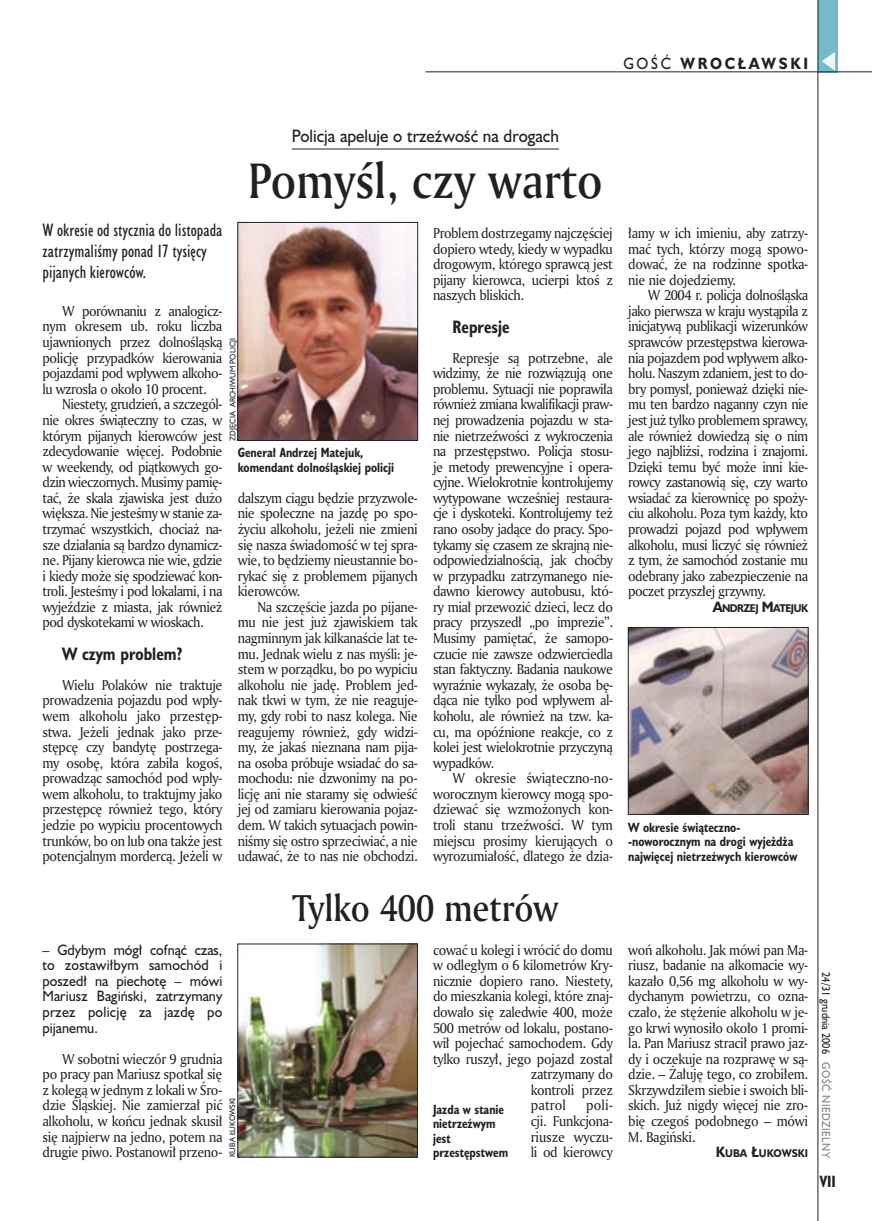
<style>
.page{position:relative;width:872px;height:1221px;background:#fff}
.page>*{position:absolute;margin:0;border:0;box-sizing:border-box;transform-origin:0 0}
._05a_tytyl_AmMd_32_pt{font:48px "Amerigo Md PL";color:#212125;scale:.9 1}
._05-9_tytyl_AmMd_24_pt{font:36px "Amerigo Md PL";color:#212125;scale:.9 1}
._06-4_lead_lokal_HuCn_11_pt{font:16.5px/21px "Humanst 521 Cn PL";color:#212125}
._04-3_nadtytul_lokal{font:16.5px "Humanst 521 PL";color:#212125;scale:.94 1}
._04_srodtytul_HuCB_11_pt{font:700 16.5px "Humanst 521 Cn PL";color:#212125;scale:.94 1}
._15b_temat_prawo{font:700 15px "Humanst 521 PL";letter-spacing:.2em;color:#212125;scale:.9 1}
._17_pagina_prawa{font:700 15px "Humanst 521 Cn PL";color:#212125;scale:.94 1}
._01_body_tekst{font:13.8px/15.6px "Amerigo PL";letter-spacing:-.025em;color:#212125;text-align:justify;scale:.94 1}
._06-5_lead_lokal_maly_Hu_9_pt{font:13.8px/15.6px "Humanst 521 PL";letter-spacing:.005em;color:#212125;text-align:justify;scale:.94 1}
._09_podpis_zdjecia_HuCnB{font:700 12.3px/14.4px "Humanst 521 Cn PL";color:#212125;scale:.94 1}
._19_data_prawa{font:10.5px "Humanst 521 PL";color:#212125;scale:.9 1}
._19a_data_prawa_GOSC{font:10.5px "Humanst 521 PL";letter-spacing:.05em;color:#7f7f83;scale:.9 1}
._12a_autor_na_koncu_HuBd{font:700 10.35px "Humanst 521 PL";letter-spacing:-.055em;color:#212125;scale:.9 1}
._12a_autor_na_koncu_HuBd-2{font:700 10.35px "Humanst 521 PL";color:#212125;scale:.9 1}
._09a_autor_zdjecia_Hu_5_pt{font:7.5px "Humanst 521 PL";color:#212125;scale:.94 1}
.s1{font-weight:400}
.s2{font-size:13.8px}
</style>
<div class="page">
<div style="left:818px;top:0;width:19px;height:72px;background:#75baca"></div>
<hr style="left:817px;top:0;width:1px;height:1220px;background:#212125">
<svg style="left:821px;top:52px;width:14px;height:19px"></svg>
<hr style="left:425px;top:72px;width:447px;height:1px;background:#212125">
<hr style="left:292px;top:149px;width:267px;height:1px;background:#212125">
<img style="left:239px;top:224px;width:177px;height:214px">
<div style="left:237px;top:222px;width:181px;height:218px;border:1px solid #212125"></div>
<img style="left:239px;top:945px;width:177px;height:210px">
<div style="left:237px;top:943px;width:181px;height:214px;border:1px solid #212125"></div>
<img style="left:630px;top:629px;width:176px;height:183px">
<div style="left:628px;top:627px;width:180px;height:187px;border:1px solid #212125"></div>
<p class="_15b_temat_prawo" style="left:623px;top:53px;width:207px"><span class="s1">GOŚĆ</span> WROCŁAWSKI</p>
<p class="_04-3_nadtytul_lokal" style="left:292px;top:124px;width:286px">Policja apeluje o trzeźwość na drogach</p>
<p class="_05a_tytyl_AmMd_32_pt" style="left:248px;top:148px;width:395px">Pomyśl, czy warto</p>
<p class="_06-4_lead_lokal_HuCn_11_pt" style="left:43px;top:219px;width:181px">W okresie od stycznia do listopada zatrzymaliśmy ponad 17 tysięcy pijanych kierowców.</p>
<p class="_01_body_tekst" style="left:43px;top:303px;width:193px;text-indent:20px">W porównaniu z analogicz&shy;nym okresem ub. roku liczba ujawnionych przez dolnośląską policję przypadków kierowania pojazdami pod wpływem alkoho&shy;lu wzrosła o około 10 procent.</p>
<p class="_01_body_tekst" style="left:43px;top:396px;width:193px;text-indent:20px">Niestety, grudzień, a szczegól&shy;nie okres świąteczny to czas, w którym pijanych kierowców jest zdecydowanie więcej. Podobnie w weekendy, od piątkowych go&shy;dzin wieczornych. Musimy pamię&shy;tać, że skala zjawiska jest dużo większa. Nie jesteśmy w stanie za&shy;trzymać wszystkich, chociaż na&shy;sze działania są bardzo dynamicz&shy;ne. Pijany kierowca nie wie, gdzie i kiedy może się spodziewać kon&shy;troli. Jesteśmy i pod lokalami, i na wyjeździe z miasta, jak również pod dyskotekami w wioskach.</p>
<p class="_04_srodtytul_HuCB_11_pt" style="left:62px;top:642px;width:130px">W czym problem?</p>
<p class="_01_body_tekst" style="left:43px;top:676px;width:193px;text-indent:20px">Wielu Polaków nie traktuje prowadzenia pojazdu pod wpły&shy;wem alkoholu jako przestęp&shy;stwa. Jeżeli jednak jako prze&shy;stępcę czy bandytę postrzega&shy;my osobę, która zabiła kogoś, prowadząc samochód pod wpły&shy;wem alkoholu, to traktujmy jako przestępcę również tego, który jedzie po wypiciu procentowych trunków, bo on lub ona także jest potencjalnym mordercą. Jeżeli w</p>
<p class="_09a_autor_zdjecia_Hu_5_pt" style="left:228px;top:440px;width:110px;rotate:-90deg">ZDJĘCIA ARCHIWUM POLICJI</p>
<p class="_09_podpis_zdjecia_HuCnB" style="left:238px;top:445px;width:135px">Generał Andrzej Matejuk,</p>
<p class="_09_podpis_zdjecia_HuCnB" style="left:238px;top:459px;width:168px">komendant dolnośląskiej policji</p>
<p class="_01_body_tekst" style="left:238px;top:489px;width:193px">dalszym ciągu będzie przyzwole&shy;nie społeczne na jazdę po spo&shy;życiu alkoholu, jeżeli nie zmieni się nasza świadomość w tej spra&shy;wie, to będziemy nieustannie bo&shy;rykać się z problemem pijanych kierowców.</p>
<p class="_01_body_tekst" style="left:238px;top:598px;width:193px;text-indent:20px">Na szczęście jazda po pijane&shy;mu nie jest już zjawiskiem tak nagminnym jak kilkanaście lat te&shy;mu. Jednak wielu z nas myśli: je&shy;stem w porządku, bo po wypiciu alkoholu nie jadę. Problem jed&shy;nak tkwi w tym, że nie reaguje&shy;my, gdy robi to nasz kolega. Nie reagujemy również, gdy widzi&shy;my, że jakaś nieznana nam pija&shy;na osoba próbuje wsiadać do sa&shy;mochodu: nie dzwonimy na po&shy;licję ani nie staramy się odwieść jej od zamiaru kierowania pojaz&shy;dem. W takich sytuacjach powin&shy;niśmy się ostro sprzeciwiać, a nie udawać, że to nas nie obchodzi.</p>
<p class="_01_body_tekst" style="left:433px;top:225px;width:193px">Problem dostrzegamy najczęściej dopiero wtedy, kiedy w wypadku drogowym, którego sprawcą jest pijany kierowca, ucierpi ktoś z naszych bliskich.</p>
<p class="_04_srodtytul_HuCB_11_pt" style="left:452px;top:315px;width:62px">Represje</p>
<p class="_01_body_tekst" style="left:433px;top:349px;width:193px;text-indent:20px">Represje są potrzebne, ale widzimy, że nie rozwiązują one problemu. Sytuacji nie poprawiła również zmiana kwalifikacji praw&shy;nej prowadzenia pojazdu w sta&shy;nie nietrzeźwości z wykroczenia na przestępstwo. Policja stosu&shy;je metody prewencyjne i opera&shy;cyjne. Wielokrotnie kontrolujemy wytypowane wcześniej restaura&shy;cje i dyskoteki. Kontrolujemy też rano osoby jadące do pracy. Spo&shy;tykamy się czasem ze skrajną nie&shy;odpowiedzialnością, jak choćby w przypadku zatrzymanego nie&shy;dawno kierowcy autobusu, któ&shy;ry miał przewozić dzieci, lecz do pracy przyszedł „po imprezie”.<br>Musimy pamiętać, że samopo&shy;czucie nie zawsze odzwierciedla stan faktyczny. Badania naukowe wyraźnie wykazały, że osoba bę&shy;dąca nie tylko pod wpływem al&shy;koholu, ale również na tzw. ka&shy;cu, ma opóźnione reakcje, co z kolei jest wielokrotnie przyczyną wypadków.</p>
<p class="_01_body_tekst" style="left:433px;top:770px;width:193px;text-indent:20px">W okresie świąteczno-no&shy;worocznym kierowcy mogą spo&shy;dziewać się wzmożonych kon&shy;troli stanu trzeźwości. W tym miejscu prosimy kierujących o wyrozumiałość, dlatego że dzia-</p>
<p class="_06-5_lead_lokal_maly_Hu_9_pt" style="left:43px;top:941px;width:193px">– Gdybym mógł cofnąć czas, to zostawiłbym samochód i poszedł na piechotę – mówi Mariusz Bagiński, zatrzymany przez policję za jazdę po pijanemu.</p>
<p class="_01_body_tekst" style="left:43px;top:1050px;width:193px;text-indent:20px">W sobotni wieczór 9 grudnia po pracy pan Mariusz spotkał się z kolegą w jednym z lokali w Śro&shy;dzie Śląskiej. Nie zamierzał pić alkoholu, w końcu jednak skusił się najpierw na jedno, potem na drugie piwo. Postanowił przeno-</p>
<p class="_09a_autor_zdjecia_Hu_5_pt" style="left:227px;top:1156px;width:65px;rotate:-90deg">KUBA ŁUKOWSKI</p>
<p class="_05-9_tytyl_AmMd_24_pt" style="left:292px;top:884px;width:297px">Tylko 400 metrów</p>
<p class="_01_body_tekst" style="left:433px;top:941px;width:193px">cować u kolegi i wrócić do domu</p>
<p class="_01_body_tekst" style="left:433px;top:957px;width:193px">w odległym o 6 kilometrów Kry-</p>
<p class="_01_body_tekst" style="left:433px;top:972px;width:193px">nicznie dopiero rano. Niestety,</p>
<p class="_01_body_tekst" style="left:433px;top:988px;width:193px">do mieszkania kolegi, które znaj-</p>
<p class="_01_body_tekst" style="left:433px;top:1003px;width:193px">dowało się zaledwie 400, może</p>
<p class="_01_body_tekst" style="left:433px;top:1019px;width:193px">500 metrów od lokalu, postano-</p>
<p class="_01_body_tekst" style="left:433px;top:1034px;width:193px">wił pojechać samochodem. Gdy</p>
<p class="_01_body_tekst" style="left:433px;top:1050px;width:193px">tylko ruszył, jego pojazd został</p>
<p class="_01_body_tekst" style="left:531px;top:1066px;width:89px">zatrzymany do</p>
<p class="_01_body_tekst" style="left:531px;top:1081px;width:89px">kontroli przez</p>
<p class="_01_body_tekst" style="left:531px;top:1097px;width:39px">patrol</p>
<p class="_01_body_tekst" style="left:531px;top:1097px;width:89px;text-indent:55px">poli&shy;cji. Funkcjona&shy;riusze wyczu&shy;li od kierowcy</p>
<p class="_09_podpis_zdjecia_HuCnB" style="left:433px;top:1101px;width:77px">Jazda w stanie nietrzeźwym jest</p>
<p class="_09_podpis_zdjecia_HuCnB" style="left:433px;top:1144px;width:81px">przestępstwem</p>
<p class="_01_body_tekst" style="left:628px;top:225px;width:193px">łamy w ich imieniu, aby zatrzy&shy;mać tych, którzy mogą spowo&shy;dować, że na rodzinne spotka&shy;nie nie dojedziemy.</p>
<p class="_01_body_tekst" style="left:628px;top:287px;width:193px;text-indent:20px">W 2004 r. policja dolnośląska jako pierwsza w kraju wystąpiła z inicjatywą publikacji wizerunków sprawców przestępstwa kierowa&shy;nia pojazdem pod wpływem alko&shy;holu. Naszym zdaniem, jest to do&shy;bry pomysł, ponieważ dzięki nie&shy;mu ten bardzo naganny czyn nie jest już tylko problemem sprawcy, ale również dowiedzą się o nim jego najbliżsi, rodzina i znajomi.<br>Dzięki temu być może inni kie&shy;rowcy zastanowią się, czy warto wsiadać za kierownicę po spoży&shy;ciu alkoholu. Poza tym każdy, kto prowadzi pojazd pod wpływem alkoholu, musi liczyć się również z tym, że samochód zostanie mu odebrany jako zabezpieczenie na poczet przyszłej grzywny.</p>
<p class="_12a_autor_na_koncu_HuBd" style="left:712px;top:601px;width:107px"><span class="s2">A</span>NDRZEJ <span class="s2">M</span>ATEJUK</p>
<p class="_09_podpis_zdjecia_HuCnB" style="left:628px;top:819px;width:181px">W okresie świąteczno--noworocznym na drogi wyjeżdża najwięcej nietrzeźwych kierowców</p>
<p class="_01_body_tekst" style="left:628px;top:941px;width:193px">woń alkoholu. Jak mówi pan Ma&shy;riusz, badanie na alkomacie wy&shy;kazało 0,56 mg alkoholu w wy&shy;dychanym powietrzu, co ozna&shy;czało, że stężenie alkoholu w je&shy;go krwi wynosiło około 1 promi&shy;la. Pan Mariusz stracił prawo jaz&shy;dy i oczekuje na rozprawę w są&shy;dzie. – Żałuję tego, co zrobiłem.<br>Skrzywdziłem siebie i swoich bli&shy;skich. Już nigdy więcej nie zro&shy;bię czegoś podobnego – mówi M. Bagiński.</p>
<p class="_12a_autor_na_koncu_HuBd-2" style="left:715px;top:1146px;width:104px"><span class="s2">K</span>UBA <span class="s2">Ł</span>UKOWSKI</p>
<p class="_19_data_prawa" style="left:833px;top:972px;width:92px;rotate:90deg">24/31 grudnia 2006</p>
<p class="_19a_data_prawa_GOSC" style="left:833px;top:1062px;width:108px;rotate:90deg">GOŚĆ NIEDZIELNY</p>
<p class="_17_pagina_prawa" style="left:819px;top:1171px;width:19px">VII</p>
</div>
